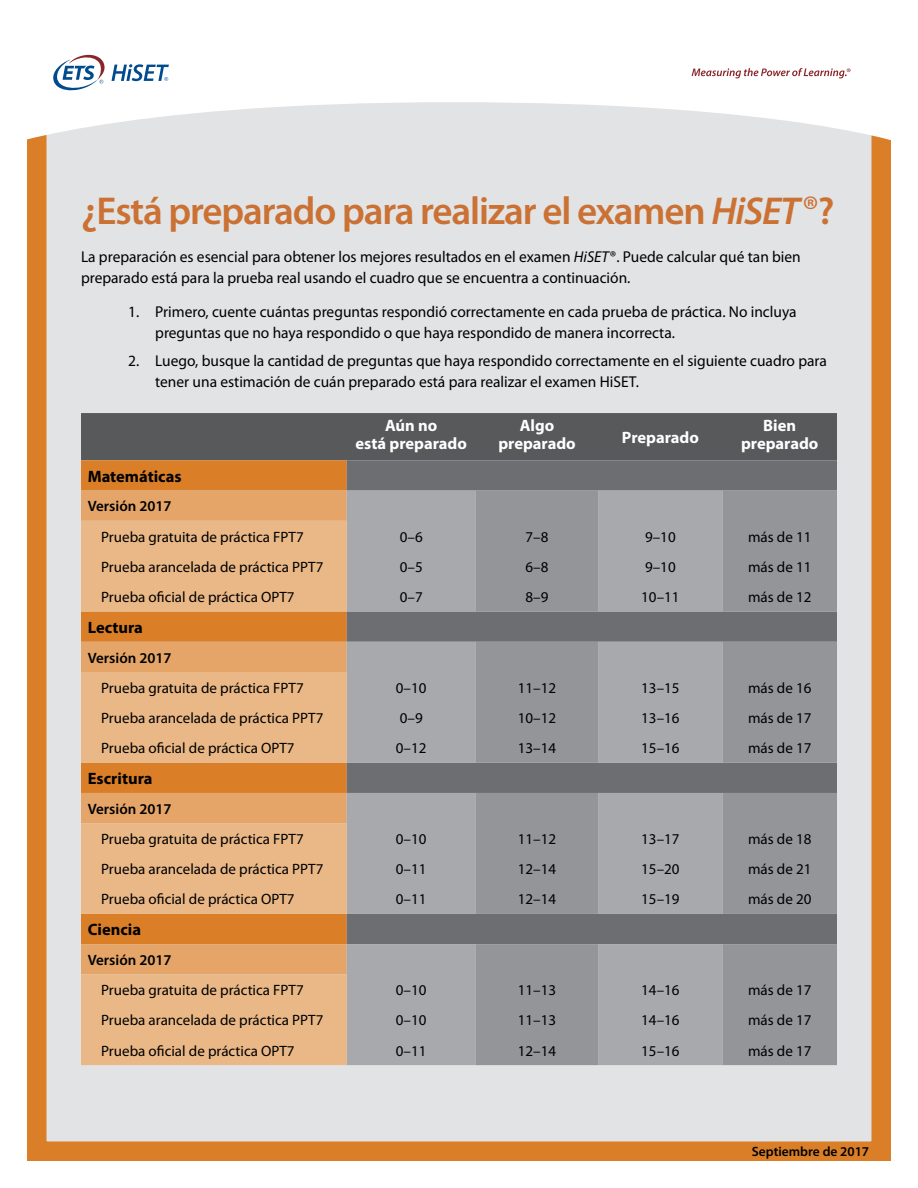
<style>
.page{position:relative;width:918px;height:1188px;background:#fff}
.page>*{position:absolute;margin:0;border:0;box-sizing:border-box;transform-origin:0 0}
.H1__Headline{font:600 39px "Myriad Pro";letter-spacing:-.03em;color:#cb7134}
.P__Cell_Head{font:700 16.5px/18px "Myriad Pro";color:#fff;text-align:center}
.P__Cell_Head-2{font:700 16.5px "Myriad Pro";color:#000}
.P__Body{font:15.75px/21px "Myriad Pro";color:#000}
.P__Cell_Body{font:15px "Myriad Pro";color:#000}
.P__Cell_Body-2{font:600 15px "Myriad Pro";color:#000}
.t1{font:600 13.5px "Myriad Pro";color:#000}
.s1{font-style:italic}
.s2{font-weight:400}
</style>
<div class="page">
<div style="left:37px;top:37px;width:844px;height:1114px;background:#e2e3e4"></div>
<div style="left:27px;top:27px;width:864px;height:1134px;border:20px solid #da7f27"></div>
<div style="left:81px;top:413px;width:756px;height:47px;background:#58595b"></div>
<div style="left:81px;top:460px;width:266px;height:31px;background:#da7f27"></div>
<div style="left:347px;top:460px;width:490px;height:31px;background:#6d6e71"></div>
<div style="left:81px;top:491px;width:266px;height:30px;background:#e5a569"></div>
<svg style="left:347px;top:491px;width:129px;height:574px;fill:#a7a9ac"></svg>
<svg style="left:476px;top:491px;width:361px;height:574px;fill:#939598"></svg>
<svg style="left:81px;top:521px;width:266px;height:544px;fill:#eab886"></svg>
<svg style="left:27px;top:27px;width:864px;height:123px;fill:#fff"></svg>
<svg style="left:692px;top:68px;width:158px;height:10px"></svg>
<svg style="left:112px;top:64px;width:57px;height:17px"></svg>
<svg style="left:53px;top:54px;width:53px;height:37px"></svg>
<h1 class="H1__Headline" style="left:81px;top:190px;width:755px">¿Está preparado para realizar el examen <span class="s1">HiSET</span><span class="s2">®</span>?</h1>
<p class="P__Body" style="left:81px;top:246px;width:721px">La preparación es esencial para obtener los mejores resultados en el examen <span class="s1">HiSET</span>®. Puede calcular qué tan bien preparado está para la prueba real usando el cuadro que se encuentra a continuación.</p>
<p class="P__Body" style="left:155px;top:302px;width:643px;text-indent:-27px">1. Primero, cuente cuántas preguntas respondió correctamente en cada prueba de práctica. No incluya preguntas que no haya respondido o que haya respondido de manera incorrecta.</p>
<p class="P__Body" style="left:155px;top:350px;width:673px;text-indent:-27px">2. Luego, busque la cantidad de preguntas que haya respondido correctamente en el siguiente cuadro para tener una estimación de cuán preparado está para realizar el examen HiSET.</p>
<p class="P__Cell_Head" style="left:356px;top:417px;width:113px">Aún no<br>está preparado</p>
<p class="P__Cell_Head" style="left:498px;top:417px;width:79px">Algo preparado</p>
<p class="P__Cell_Head" style="left:622px;top:429px;width:79px">Preparado</p>
<p class="P__Cell_Head" style="left:741px;top:417px;width:79px">Bien preparado</p>
<p class="P__Cell_Head-2" style="left:88px;top:467px;width:95px">Matemáticas</p>
<p class="P__Cell_Body-2" style="left:88px;top:498px;width:85px">Versión 2017</p>
<p class="P__Cell_Body" style="left:101px;top:528px;width:204px">Prueba gratuita de práctica FPT7</p>
<p class="P__Cell_Body" style="left:400px;top:528px;width:24px">0–6</p>
<p class="P__Cell_Body" style="left:526px;top:528px;width:24px">7–8</p>
<p class="P__Cell_Body" style="left:645px;top:528px;width:32px">9–10</p>
<p class="P__Cell_Body" style="left:748px;top:528px;width:65px">más de 11</p>
<p class="P__Cell_Body" style="left:101px;top:559px;width:224px">Prueba arancelada de práctica PPT7</p>
<p class="P__Cell_Body" style="left:400px;top:559px;width:24px">0–5</p>
<p class="P__Cell_Body" style="left:526px;top:559px;width:24px">6–8</p>
<p class="P__Cell_Body" style="left:645px;top:559px;width:32px">9–10</p>
<p class="P__Cell_Body" style="left:748px;top:559px;width:65px">más de 11</p>
<p class="P__Cell_Body" style="left:101px;top:589px;width:195px">Prueba oficial de práctica OPT7</p>
<p class="P__Cell_Body" style="left:400px;top:589px;width:24px">0–7</p>
<p class="P__Cell_Body" style="left:526px;top:589px;width:24px">8–9</p>
<p class="P__Cell_Body" style="left:641px;top:589px;width:40px">10–11</p>
<p class="P__Cell_Body" style="left:748px;top:589px;width:65px">más de 12</p>
<p class="P__Cell_Head-2" style="left:88px;top:618px;width:57px">Lectura</p>
<p class="P__Cell_Body-2" style="left:88px;top:649px;width:85px">Versión 2017</p>
<p class="P__Cell_Body" style="left:101px;top:680px;width:204px">Prueba gratuita de práctica FPT7</p>
<p class="P__Cell_Body" style="left:396px;top:680px;width:32px">0–10</p>
<p class="P__Cell_Body" style="left:518px;top:680px;width:40px">11–12</p>
<p class="P__Cell_Body" style="left:641px;top:680px;width:40px">13–15</p>
<p class="P__Cell_Body" style="left:748px;top:680px;width:65px">más de 16</p>
<p class="P__Cell_Body" style="left:101px;top:710px;width:224px">Prueba arancelada de práctica PPT7</p>
<p class="P__Cell_Body" style="left:400px;top:710px;width:24px">0–9</p>
<p class="P__Cell_Body" style="left:518px;top:710px;width:40px">10–12</p>
<p class="P__Cell_Body" style="left:641px;top:710px;width:40px">13–16</p>
<p class="P__Cell_Body" style="left:748px;top:710px;width:65px">más de 17</p>
<p class="P__Cell_Body" style="left:101px;top:740px;width:195px">Prueba oficial de práctica OPT7</p>
<p class="P__Cell_Body" style="left:396px;top:740px;width:32px">0–12</p>
<p class="P__Cell_Body" style="left:518px;top:740px;width:40px">13–14</p>
<p class="P__Cell_Body" style="left:641px;top:740px;width:40px">15–16</p>
<p class="P__Cell_Body" style="left:748px;top:740px;width:65px">más de 17</p>
<p class="P__Cell_Head-2" style="left:88px;top:769px;width:66px">Escritura</p>
<p class="P__Cell_Body-2" style="left:88px;top:800px;width:85px">Versión 2017</p>
<p class="P__Cell_Body" style="left:101px;top:831px;width:204px">Prueba gratuita de práctica FPT7</p>
<p class="P__Cell_Body" style="left:396px;top:831px;width:32px">0–10</p>
<p class="P__Cell_Body" style="left:518px;top:831px;width:40px">11–12</p>
<p class="P__Cell_Body" style="left:641px;top:831px;width:40px">13–17</p>
<p class="P__Cell_Body" style="left:748px;top:831px;width:65px">más de 18</p>
<p class="P__Cell_Body" style="left:101px;top:861px;width:224px">Prueba arancelada de práctica PPT7</p>
<p class="P__Cell_Body" style="left:396px;top:861px;width:32px">0–11</p>
<p class="P__Cell_Body" style="left:518px;top:861px;width:40px">12–14</p>
<p class="P__Cell_Body" style="left:641px;top:861px;width:40px">15–20</p>
<p class="P__Cell_Body" style="left:748px;top:861px;width:65px">más de 21</p>
<p class="P__Cell_Body" style="left:101px;top:891px;width:195px">Prueba oficial de práctica OPT7</p>
<p class="P__Cell_Body" style="left:396px;top:891px;width:32px">0–11</p>
<p class="P__Cell_Body" style="left:518px;top:891px;width:40px">12–14</p>
<p class="P__Cell_Body" style="left:641px;top:891px;width:40px">15–19</p>
<p class="P__Cell_Body" style="left:748px;top:891px;width:65px">más de 20</p>
<p class="P__Cell_Head-2" style="left:88px;top:920px;width:55px">Ciencia</p>
<p class="P__Cell_Body-2" style="left:88px;top:952px;width:85px">Versión 2017</p>
<p class="P__Cell_Body" style="left:101px;top:982px;width:204px">Prueba gratuita de práctica FPT7</p>
<p class="P__Cell_Body" style="left:396px;top:982px;width:32px">0–10</p>
<p class="P__Cell_Body" style="left:518px;top:982px;width:40px">11–13</p>
<p class="P__Cell_Body" style="left:641px;top:982px;width:40px">14–16</p>
<p class="P__Cell_Body" style="left:748px;top:982px;width:65px">más de 17</p>
<p class="P__Cell_Body" style="left:101px;top:1012px;width:224px">Prueba arancelada de práctica PPT7</p>
<p class="P__Cell_Body" style="left:396px;top:1012px;width:32px">0–10</p>
<p class="P__Cell_Body" style="left:518px;top:1012px;width:40px">11–13</p>
<p class="P__Cell_Body" style="left:641px;top:1012px;width:40px">14–16</p>
<p class="P__Cell_Body" style="left:748px;top:1012px;width:65px">más de 17</p>
<p class="P__Cell_Body" style="left:101px;top:1042px;width:195px">Prueba oficial de práctica OPT7</p>
<p class="P__Cell_Body" style="left:396px;top:1042px;width:32px">0–11</p>
<p class="P__Cell_Body" style="left:518px;top:1042px;width:40px">12–14</p>
<p class="P__Cell_Body" style="left:641px;top:1042px;width:40px">15–16</p>
<p class="P__Cell_Body" style="left:748px;top:1042px;width:65px">más de 17</p>
<p class="t1" style="left:752px;top:1144px;width:119px">Septiembre de 2017</p>
</div>
